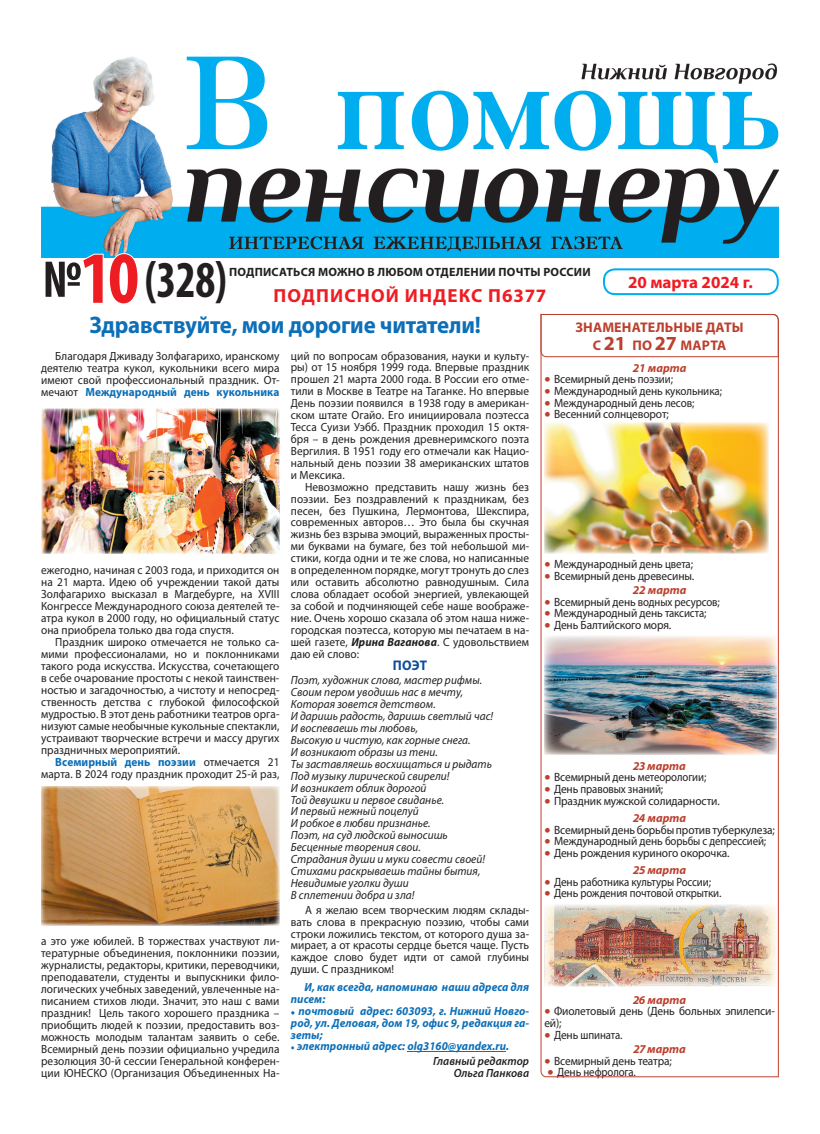
<style>
.page{position:relative;width:820px;height:1134px;background:#fff}
.page>*{position:absolute;margin:0;border:0;box-sizing:border-box;transform-origin:0 0}
.t1{font:700 condensed 52px "Myriad Pro";color:#231f20;scale:.9 1}
.t2{font:700 24px "Myriad Pro";letter-spacing:-.01em;color:#0c6fb8;scale:.95 1}
.t3{font:700 19px "Myriad Pro";letter-spacing:.06em;color:#ee1d23}
.t4{font:700 17px "Myriad Pro";color:#ee1d23}
.t5{font:700 14px/18px "Myriad Pro";letter-spacing:.01em;color:#bc402e;text-align:center}
.t6{font:700 14px "Myriad Pro";color:#0d4da1;scale:.95 1}
.t7{font:12px/17.3px "Myriad Pro";letter-spacing:-.01em;color:#231f20;scale:.95 1}
.t8{font:700 12px "Myriad Pro";letter-spacing:.02em;color:#231f20}
.t9{font:italic 700 12px "Myriad Pro";color:#bc402e}
.t10{font:11.9px/12px "Myriad Pro";letter-spacing:.005em;color:#231f20;text-align:justify;scale:.95 1}
.t11{font:italic 11.9px/11.9px "Myriad Pro";letter-spacing:.005em;color:#231f20;scale:.95 1}
.t12{font:italic 700 11.9px/11.9px "Myriad Pro";letter-spacing:.005em;color:#0c6fb8;scale:.95 1}
.t13{font:italic 600 11.9px/11.9px "Myriad Pro";letter-spacing:.005em;color:#231f20;text-align:right;scale:.95 1}
.s1{font-size:54px}
.s2{font-size:74px;color:#ee1d23}
.s3{font-weight:700;color:#0c6fb8}
.s4{font-weight:700;font-style:italic}
.s5{font-weight:900;font-style:normal;font-size:16px}
.s6{font-style:normal;font-size:16px}
.s7{font-size:20px}
.s8{font-weight:700;font-size:18px;color:#bc402e}
.s9{font-weight:700;font-style:italic;color:#bc402e}
</style>
<div class="page">
<svg style="left:540px;top:357px;width:238px;height:720px"></svg>
<hr style="left:407px;top:1051px;width:99px;height:1px;background:#0c6fb8">
<img style="left:41px;top:56px;width:737px;height:201px">
<svg style="left:603px;top:268px;width:175px;height:27px"></svg>
<svg style="left:44px;top:247px;width:547px;height:11px;background:#09a5df"></svg>
<svg style="left:540px;top:314px;width:238px;height:43px"></svg>
<img style="left:544px;top:904px;width:232px;height:82px">
<img style="left:544px;top:422px;width:223px;height:132px">
<img style="left:544px;top:636px;width:232px;height:118px">
<img style="left:41px;top:408px;width:238px;height:146px">
<img style="left:41px;top:786px;width:238px;height:139px">
<h1 class="t1" style="left:42px;top:247px;width:206px"><span class="s1">№</span><span class="s2">10</span> (328)</h1>
<p class="t8" style="left:229px;top:264px;width:363px">ПОДПИСАТЬСЯ МОЖНО В ЛЮБОМ ОТДЕЛЕНИИ ПОЧТЫ РОССИИ</p>
<h3 class="t3" style="left:273px;top:283px;width:274px">ПОДПИСНОЙ ИНДЕКС П6377</h3>
<h3 class="t4" style="left:627px;top:271px;width:126px">20 марта 2024 г.</h3>
<h2 class="t2" style="left:89px;top:309px;width:413px">Здравствуйте, мои дорогие читатели!</h2>
<p class="t10" style="left:41px;top:349px;width:252px;text-indent:14px">Благодаря Дживаду Золфагарихо, иранскому деятелю театра кукол, кукольники всего мира имеют свой профессиональный праздник. От&shy;мечают <span class="s3">Международный день кукольника</span></p>
<p class="t10" style="left:41px;top:564px;width:252px">ежегодно, начиная с 2003 года, и приходится он на 21 марта. Идею об учреждении такой даты Золфагарихо высказал в Магдебурге, на XVIII Конгрессе Международного союза деятелей те&shy;атра кукол в 2000 году, но официальный статус она приобрела только два года спустя.</p>
<p class="t10" style="left:41px;top:636px;width:252px;text-indent:14px">Праздник широко отмечается не только са&shy;мими профессионалами, но и поклонниками такого рода искусства. Искусства, сочетающего в себе очарование простоты с некой таинствен&shy;ностью и загадочностью, а чистоту и непосред&shy;ственность детства с глубокой философской мудростью. В этот день работники театров орга&shy;низуют самые необычные кукольные спектакли, устраивают творческие встречи и массу других праздничных мероприятий.</p>
<p class="t10" style="left:41px;top:756px;width:252px;text-align:right"><span class="s3">Всемирный день поэзии</span> отмечается 21 марта. В 2024 году праздник проходит 25-й раз,</p>
<p class="t10" style="left:41px;top:935px;width:252px">а это уже юбилей. В торжествах участвуют ли&shy;тературные объединения, поклонники поэзии, журналисты, редакторы, критики, переводчики, преподаватели, студенты и выпускники фило&shy;логических учебных заведений, увлеченные на&shy;писанием стихов люди. Значит, это наш с вами праздник! Цель такого хорошего праздника – приобщить людей к поэзии, предоставить воз&shy;можность молодым талантам заявить о себе.<br>Всемирный день поэзии официально учредила резолюция 30-й сессии Генеральной конферен&shy;ции ЮНЕСКО (Организация Объединенных На-</p>
<p class="t10" style="left:291px;top:349px;width:252px">ций по вопросам образования, науки и культу&shy;ры) от 15 ноября 1999 года. Впервые праздник прошел 21 марта 2000 года. В России его отме&shy;тили в Москве в Театре на Таганке. Но впервые День поэзии появился в 1938 году в американ&shy;ском штате Огайо. Его инициировала поэтесса Тесса Суизи Уэбб. Праздник проходил 15 октя&shy;бря – в день рождения древнеримского поэта Вергилия. В 1951 году его отмечали как Нацио&shy;нальный день поэзии 38 американских штатов и Мексика.</p>
<p class="t10" style="left:291px;top:481px;width:252px;text-indent:14px">Невозможно представить нашу жизнь без поэзии. Без поздравлений к праздникам, без песен, без Пушкина, Лермонтова, Шекспира, современных авторов… Это была бы скучная жизнь без взрыва эмоций, выраженных просты&shy;ми буквами на бумаге, без той небольшой ми&shy;стики, когда одни и те же слова, но написанные в определенном порядке, могут тронуть до слез или оставить абсолютно равнодушным. Сила слова обладает особой энергией, увлекающей за собой и подчиняющей себе наше воображе&shy;ние. Очень хорошо сказала об этом наша ниже&shy;городская поэтесса, которую мы печатаем в на&shy;шей газете, <span class="s4">Ирина Ваганова</span>. С удовольствием даю ей слово:</p>
<p class="t6" style="left:392px;top:656px;width:38px">ПОЭТ</p>
<p class="t11" style="left:291px;top:674px;width:214px">Поэт, художник слова, мастер рифмы.<br>Своим пером уводишь нас в мечту,<br>Которая зовется детством.<br>И даришь радость, даришь светлый час!<br>И воспеваешь ты любовь,<br>Высокую и чистую, как горные снега.<br>И возникают образы из тени.<br>Ты заставляешь восхищаться и рыдать<br>Под музыку лирической свирели!<br>И возникает облик дорогой<br>Той девушки и первое свиданье.<br>И первый нежный поцелуй<br>И робкое в любви признанье.<br>Поэт, на суд людской выносишь<br>Бесценные творения свои.<br>Страдания души и муки совести своей!<br>Стихами раскрываешь тайны бытия,<br>Невидимые уголки души<br>В сплетении добра и зла!</p>
<p class="t10" style="left:291px;top:903px;width:252px;text-indent:14px">А я желаю всем творческим людям склады&shy;вать слова в прекрасную поэзию, чтобы сами строки ложились текстом, от которого душа за&shy;мирает, а от красоты сердце бьется чаще. Пусть каждое слово будет идти от самой глубины души. С праздником!</p>
<p class="t12" style="left:291px;top:980px;width:252px;text-indent:14px">И, как всегда, напоминаю наши адреса для писем:<br><span class="s5">∙</span> почтовый адрес: 603093, г. Нижний Новго&shy;род, ул. Деловая, дом 19, офис 9, редакция га&shy;зеты;<br><span class="s6">∙</span> электронный адрес: olg3160@yandex.ru.</p>
<p class="t13" style="left:433px;top:1055px;width:102px">Главный редактор<br>Ольга Панкова</p>
<p class="t5" style="left:575px;top:318px;width:170px">ЗНАМЕНАТЕЛЬНЫЕ ДАТЫ<br>С <span class="s7">21</span> ПО <span class="s7">27</span> МАРТА</p>
<p class="t9" style="left:632px;top:360px;width:55px">21 марта</p>
<p class="t7" style="left:544px;top:371px;width:137px"><span class="s8">•</span> Всемирный день поэзии;</p>
<p class="t7" style="left:544px;top:382px;width:188px"><span class="s8">•</span> Международный день кукольника;</p>
<p class="t7" style="left:544px;top:394px;width:159px"><span class="s8">•</span> Международный день лесов;</p>
<p class="t7" style="left:544px;top:405px;width:133px"><span class="s8">•</span> Весенний солнцеворот;</p>
<p class="t7" style="left:544px;top:555px;width:158px"><span class="s8">•</span> Международный день цвета;</p>
<p class="t7" style="left:632px;top:568px;width:66px;line-height:14.4px;text-indent:-88px"><span class="s8">•</span> Всемирный день древесины.<br><span class="s9">22 марта</span></p>
<p class="t7" style="left:544px;top:593px;width:186px"><span class="s8">•</span> Всемирный день водных ресурсов;</p>
<p class="t7" style="left:544px;top:604px;width:172px"><span class="s8">•</span> Международный день таксиста;</p>
<p class="t7" style="left:544px;top:616px;width:135px"><span class="s8">•</span> День Балтийского моря.</p>
<p class="t9" style="left:633px;top:758px;width:54px">23 марта</p>
<p class="t7" style="left:544px;top:768px;width:172px"><span class="s8">•</span> Всемирный день метеорологии;</p>
<p class="t7" style="left:544px;top:780px;width:127px"><span class="s8">•</span> День правовых знаний;</p>
<p class="t7" style="left:633px;top:792px;width:93px;text-indent:-89px"><span class="s8">•</span> Праздник мужской солидарности.<br><span class="s9">24 марта</span></p>
<p class="t7" style="left:544px;top:821px;width:244px"><span class="s8">•</span> Всемирный день борьбы против туберкулеза;</p>
<p class="t7" style="left:544px;top:832px;width:235px"><span class="s8">•</span> Международный день борьбы с депрессией;</p>
<p class="t7" style="left:633px;top:844px;width:103px;text-indent:-89px"><span class="s8">•</span> День рождения куриного окорочка.<br><span class="s9">25 марта</span></p>
<p class="t7" style="left:544px;top:873px;width:177px"><span class="s8">•</span> День работника культуры России;</p>
<p class="t7" style="left:544px;top:884px;width:188px"><span class="s8">•</span> День рождения почтовой открытки.</p>
<p class="t9" style="left:632px;top:992px;width:55px">26 марта</p>
<p class="t7" style="left:544px;top:1005px;width:244px;line-height:11.6px"><span class="s8">•</span> Фиолетовый день (День больных эпилепси&shy;ей);</p>
<p class="t7" style="left:544px;top:1026px;width:84px"><span class="s8">•</span> День шпината.</p>
<p class="t9" style="left:633px;top:1041px;width:54px">27 марта</p>
<p class="t7" style="left:544px;top:1052px;width:136px"><span class="s8">•</span> Всемирный день театра;</p>
<p class="t7" style="left:547px;top:1063px;width:95px"><span class="s8">•</span> День нефролога.</p>
</div>
